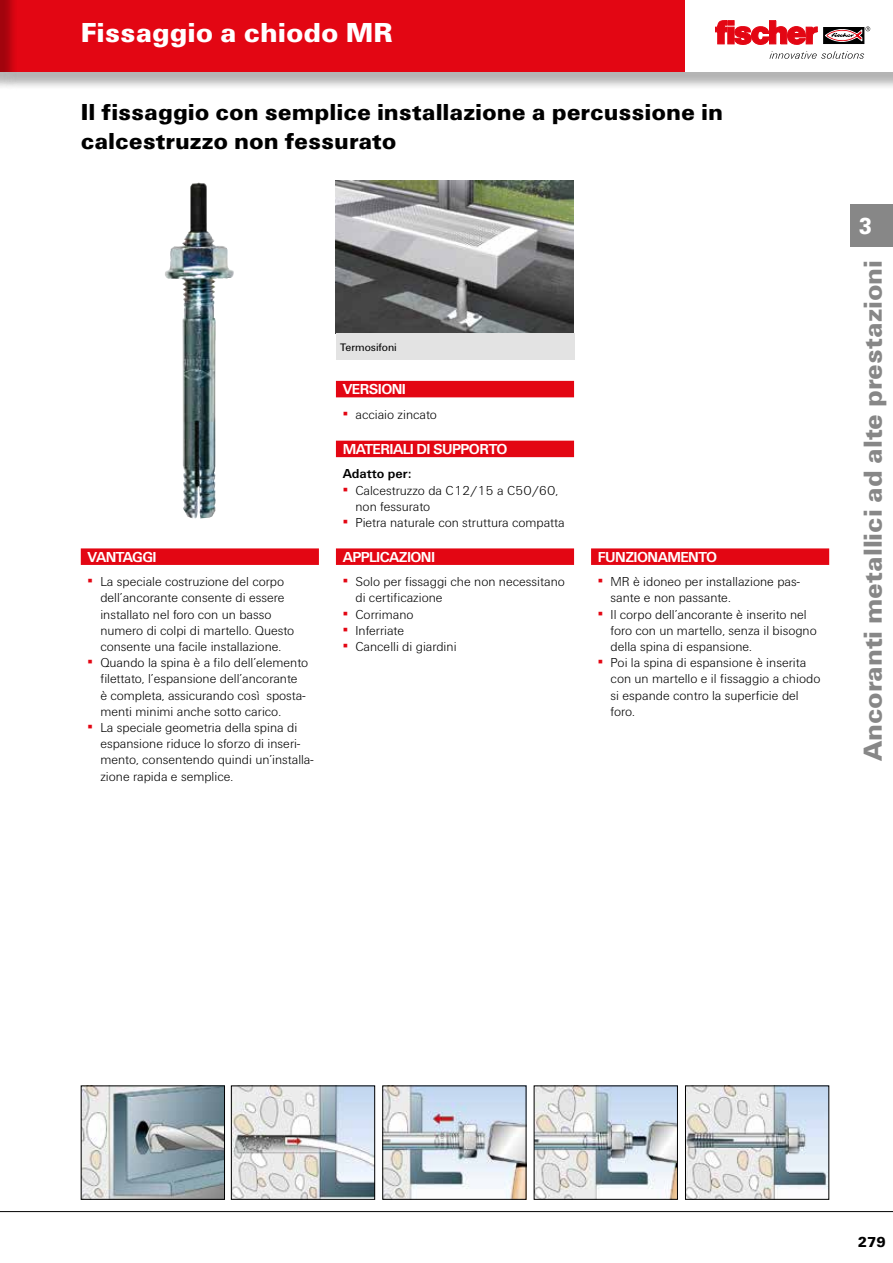
<style>
.page{position:relative;width:893px;height:1263px;background:#fff}
.page>*{position:absolute;margin:0;border:0;box-sizing:border-box;transform-origin:0 0}
.t1{font:900 28.5px "Fi We";color:#fff}
.t2{font:900 27px "Fi We";color:#878787}
.t3{font:900 24px/28.8px "Fi We";color:#000}
.t4{font:900 24px "Fi We";color:#fff;scale:.88 1}
.t5{font:700 15px "Fi We";letter-spacing:-.04em;color:#fff}
.t6{font:900 15px "Fi We";color:#000}
.t7{font:300 13.5px/16.2px "Fi We";color:#000}
.t8{font:700 13.5px "Fi We";color:#000}
.t9{font:11.25px "Fi We";color:#000}
.s1{font-weight:400;color:#e30613}
</style>
<div class="page">
<hr style="left:0;top:1211px;width:893px;height:1px;background:#000">
<div style="left:850px;top:204px;width:43px;height:43px;background:#878787"></div>
<div style="left:2px;top:0;width:891px;height:91px;background:#000;opacity:.3"></div>
<div style="left:0;top:0;width:893px;height:72px;background:#e30613"></div>
<div style="left:0;top:0;width:19px;height:91px;background:#000;opacity:.29"></div>
<hr style="left:0;top:0;width:1px;height:72px;background:#e30613">
<div style="left:685px;top:0;width:208px;height:72px;background:#fff"></div>
<svg style="left:823px;top:27px;width:41px;height:17px"></svg>
<svg style="left:715px;top:21px;width:102px;height:24px"></svg>
<svg style="left:825px;top:26px;width:45px;height:15px"></svg>
<svg style="left:769px;top:51px;width:95px;height:8px"></svg>
<img style="left:336px;top:180px;width:238px;height:153px">
<img style="left:165px;top:183px;width:35px;height:335px">
<img style="left:233px;top:1087px;width:140px;height:111px">
<div style="left:231px;top:1085px;width:144px;height:115px;border:1px solid #000"></div>
<img style="left:384px;top:1087px;width:140px;height:111px">
<div style="left:382px;top:1085px;width:144px;height:115px;border:1px solid #000"></div>
<img style="left:536px;top:1087px;width:140px;height:111px">
<div style="left:534px;top:1085px;width:144px;height:115px;border:1px solid #000"></div>
<img style="left:687px;top:1087px;width:140px;height:111px">
<div style="left:685px;top:1085px;width:144px;height:115px;border:1px solid #000"></div>
<img style="left:83px;top:1087px;width:140px;height:111px">
<div style="left:81px;top:1085px;width:144px;height:115px;border:1px solid #000"></div>
<div style="left:336px;top:333px;width:238px;height:27px;background:#e3e3e3"></div>
<div style="left:336px;top:381px;width:238px;height:16px;background:#e30613"></div>
<div style="left:81px;top:548px;width:238px;height:17px;background:#e30613"></div>
<div style="left:336px;top:548px;width:238px;height:17px;background:#e30613"></div>
<div style="left:591px;top:548px;width:238px;height:17px;background:#e30613"></div>
<div style="left:336px;top:441px;width:238px;height:16px;background:#e30613"></div>
<h1 class="t1" style="left:81px;top:16px;width:314px">Fissaggio a chiodo MR</h1>
<h3 class="t3" style="left:81px;top:98px;width:644px">Il fissaggio con semplice installazione a percussione in calcestruzzo non fessurato</h3>
<p class="t9" style="left:340px;top:341px;width:58px">Termosifoni</p>
<p class="t5" style="left:343px;top:381px;width:65px">VERSIONI</p>
<p class="t7" style="left:343px;top:406px;width:96px"><span class="s1">▪</span> acciaio zincato</p>
<p class="t5" style="left:88px;top:548px;width:71px">VANTAGGI</p>
<p class="t7" style="left:100px;top:574px;width:196px;text-indent:-13px"><span class="s1">▪</span> La speciale costruzione del corpo dell’ancorante consente di essere installato nel foro con un basso numero di colpi di martello. Questo consente una facile installazione.</p>
<p class="t7" style="left:100px;top:655px;width:209px;text-indent:-13px"><span class="s1">▪</span> Quando la spina è a filo dell’elemento filettato, l’espansione dell’ancorante<br>è completa, assicurando così sposta&shy;menti minimi anche sotto carico.</p>
<p class="t7" style="left:100px;top:720px;width:215px;text-indent:-13px"><span class="s1">▪</span> La speciale geometria della spina di espansione riduce lo sforzo di inseri&shy;mento, consentendo quindi un’installa&shy;zione rapida e semplice.</p>
<p class="t5" style="left:343px;top:440px;width:166px">MATERIALI DI SUPPORTO</p>
<p class="t8" style="left:343px;top:466px;width:70px">Adatto per:</p>
<p class="t7" style="left:355px;top:482px;width:204px;text-indent:-13px"><span class="s1">▪</span> Calcestruzzo da C12/15 a C50/60, non fessurato</p>
<p class="t7" style="left:343px;top:515px;width:224px"><span class="s1">▪</span> Pietra naturale con struttura compatta</p>
<p class="t5" style="left:343px;top:548px;width:94px">APPLICAZIONI</p>
<p class="t7" style="left:355px;top:574px;width:211px;text-indent:-13px"><span class="s1">▪</span> Solo per fissaggi che non necessitano di certificazione</p>
<p class="t7" style="left:343px;top:606px;width:72px"><span class="s1">▪</span> Corrimano</p>
<p class="t7" style="left:343px;top:622px;width:63px"><span class="s1">▪</span> Inferriate</p>
<p class="t7" style="left:343px;top:639px;width:115px"><span class="s1">▪</span> Cancelli di giardini</p>
<p class="t5" style="left:598px;top:548px;width:121px">FUNZIONAMENTO</p>
<p class="t7" style="left:611px;top:574px;width:191px;text-indent:-13px"><span class="s1">▪</span> MR è idoneo per installazione pas&shy;sante e non passante.</p>
<p class="t7" style="left:611px;top:606px;width:208px;text-indent:-13px"><span class="s1">▪</span> Il corpo dell’ancorante è inserito nel foro con un martello, senza il bisogno della spina di espansione.</p>
<p class="t7" style="left:611px;top:655px;width:211px;text-indent:-13px"><span class="s1">▪</span> Poi la spina di espansione è inserita con un martello e il fissaggio a chiodo si espande contro la superficie del foro.</p>
<h3 class="t4" style="left:859px;top:213px;width:16px">3</h3>
<h2 class="t2" style="left:857px;top:761px;width:503px;rotate:-90deg">Ancoranti metallici ad alte prestazioni</h2>
<p class="t6" style="left:858px;top:1234px;width:29px">279</p>
</div>
